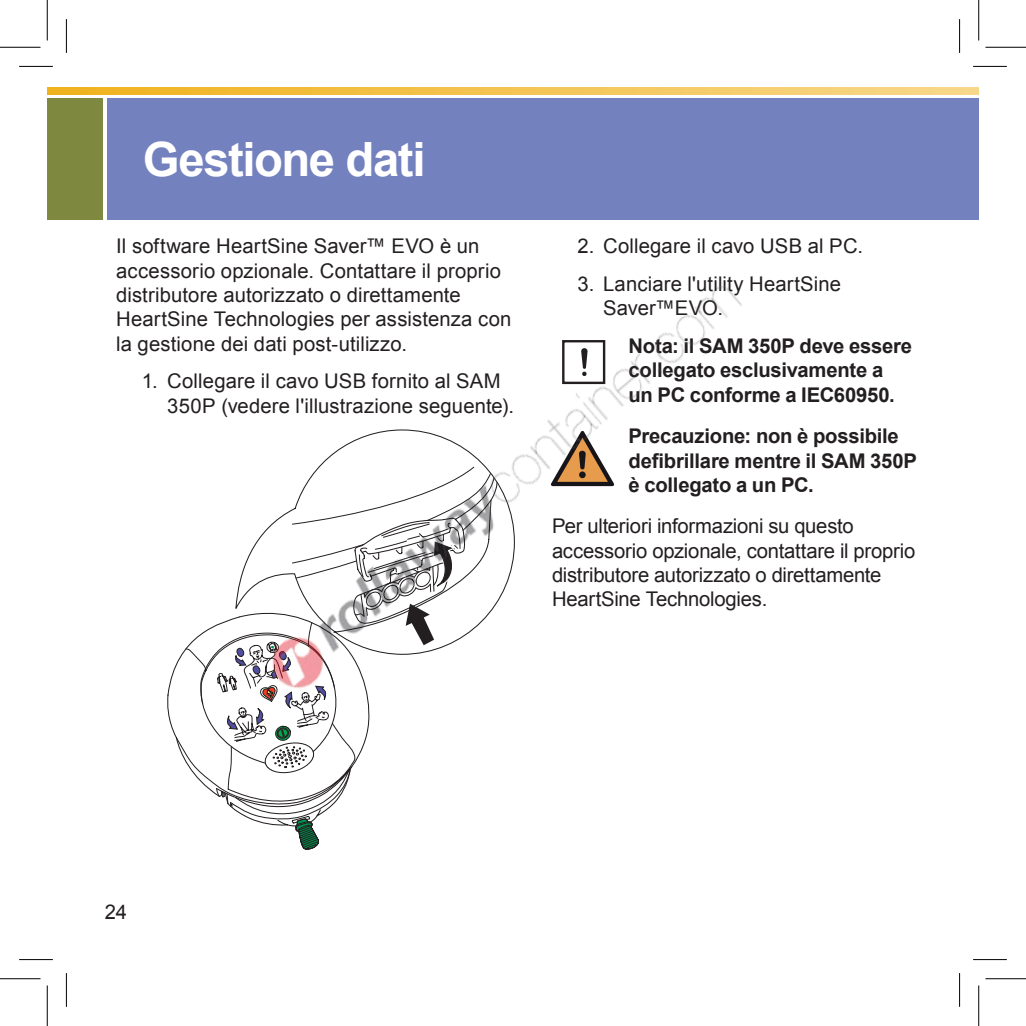
<style>
.page{position:relative;width:1026px;height:1026px;background:#fff}
.page>*{position:absolute;margin:0;border:0;box-sizing:border-box;transform-origin:0 0}
.t1{font:700 47.25px "Arial";letter-spacing:-.03em;color:#fff}
.t2{font:20.25px/24.3px "Arial";letter-spacing:.005em;color:#231f20}
.t3{font:700 20.25px/24.3px "Arial";letter-spacing:-.01em;color:#231f20}
.t4{font:20.25px/24.3px "Arial";letter-spacing:-.015em;color:#231f20}
</style>
<div class="page">
<div style="left:107px;top:98px;width:871px;height:121px;background:#7481bf"></div>
<svg style="left:47px;top:87px;width:931px;height:8px;background:#f3c453"></svg>
<div style="left:47px;top:98px;width:55px;height:121px;background:#7e883e"></div>
<hr style="left:19px;top:66px;width:34px;height:1px;background:#000">
<hr style="left:973px;top:66px;width:34px;height:1px;background:#000">
<hr style="left:19px;top:959px;width:34px;height:1px;background:#000">
<hr style="left:973px;top:959px;width:34px;height:1px;background:#000">
<hr style="left:66px;top:19px;width:1px;height:34px;background:#000">
<hr style="left:66px;top:973px;width:1px;height:34px;background:#000">
<hr style="left:959px;top:19px;width:1px;height:34px;background:#000">
<hr style="left:959px;top:973px;width:1px;height:34px;background:#000">
<hr style="left:0;top:47px;width:40px;height:1px;background:#000">
<hr style="left:985px;top:47px;width:41px;height:1px;background:#000">
<hr style="left:0;top:978px;width:40px;height:1px;background:#000">
<hr style="left:985px;top:978px;width:41px;height:1px;background:#000">
<hr style="left:47px;top:0;width:1px;height:40px;background:#000">
<hr style="left:47px;top:985px;width:1px;height:41px;background:#000">
<hr style="left:978px;top:0;width:1px;height:40px;background:#000">
<hr style="left:978px;top:985px;width:1px;height:41px;background:#000">
<img style="left:192px;top:219px;width:641px;height:631px">
<h1 class="t1" style="left:143px;top:128px;width:284px">Gestione dati</h1>
<p class="t2" style="left:116px;top:234px;width:397px">Il software HeartSine Saver™ EVO è un accessorio opzionale. Contattare il proprio distributore autorizzato o direttamente HeartSine Technologies per assistenza con la gestione dei dati post-utilizzo.</p>
<p class="t2" style="left:167px;top:369px;width:348px;text-indent:-26px">1. Collegare il cavo USB fornito al SAM<br>350P (vedere l'illustrazione seguente).</p>
<p class="t2" style="left:577px;top:234px;width:287px">2. Collegare il cavo USB al PC.</p>
<p class="t2" style="left:603px;top:272px;width:240px;text-indent:-26px">3. Lanciare l'utility HeartSine<br>Saver™EVO.</p>
<p class="t3" style="left:628px;top:334px;width:285px">Nota: il SAM 350P deve essere collegato esclusivamente a un PC conforme a IEC60950.</p>
<p class="t3" style="left:628px;top:424px;width:290px">Precauzione: non è possibile defibrillare mentre il SAM 350P è collegato a un PC.</p>
<p class="t4" style="left:552px;top:514px;width:365px">Per ulteriori informazioni su questo accessorio opzionale, contattare il proprio distributore autorizzato o direttamente HeartSine Technologies.</p>
<p class="t2" style="left:105px;top:899px;width:24px">24</p>
</div>
